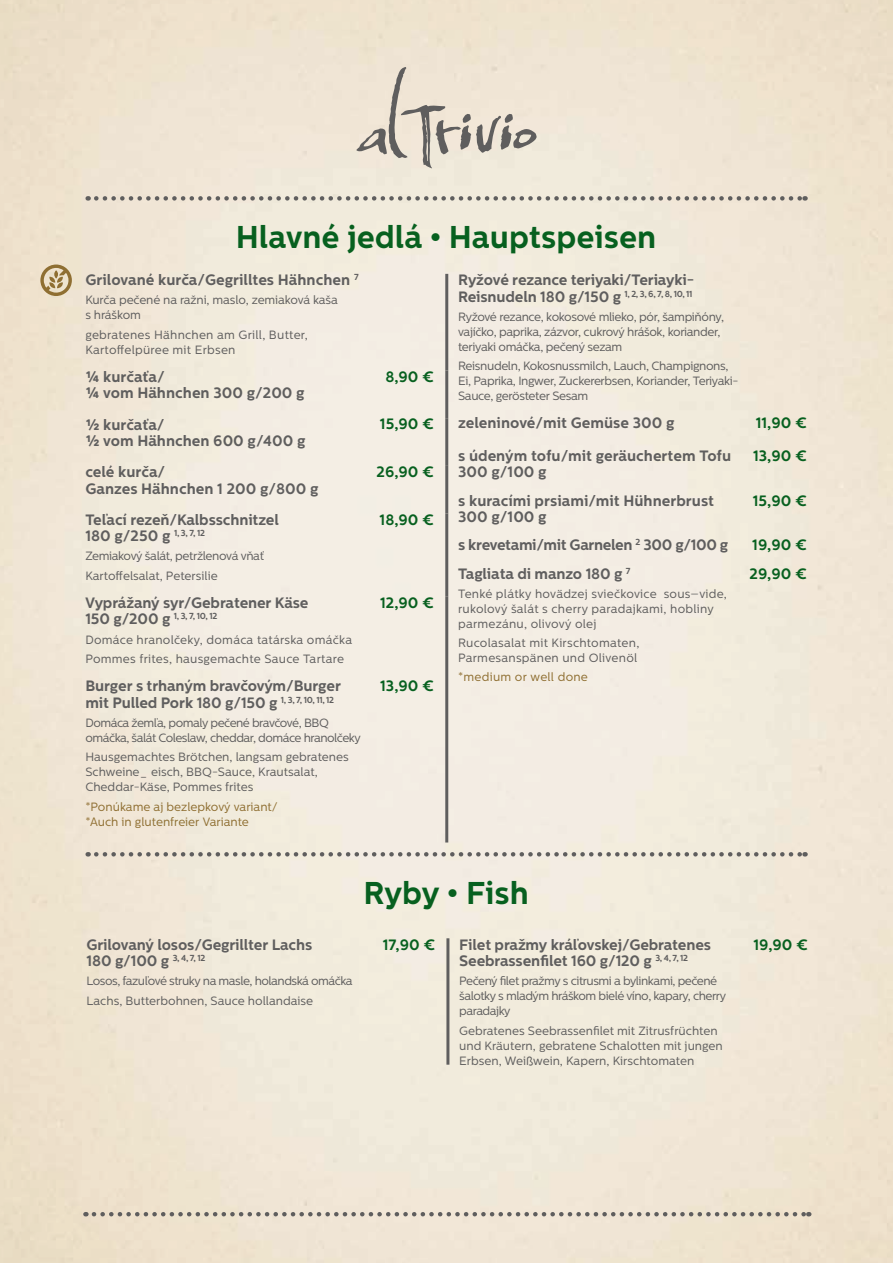
<style>
.page{position:relative;width:893px;height:1263px;background:#fff}
.page>*{position:absolute;margin:0;border:0;box-sizing:border-box;transform-origin:0 0}
.t1{font:700 31.5px "Centrale Sans";color:#07601f}
.t2{font:700 15px/16.5px "Centrale Sans";letter-spacing:-.01em;color:#5f5e5e}
.t3{font:700 15px "Centrale Sans";color:#07601f}
.t4{font:12px/15px "Centrale Sans";letter-spacing:-.03em;color:#5f5e5e}
.t5{font:12px/15px "Centrale Sans";letter-spacing:.02em;color:#5f5e5e}
.t6{font:12px/15px "Centrale Sans";letter-spacing:-.005em;color:#5f5e5e}
.t7{font:12px/15px "Centrale Sans";letter-spacing:-.04em;color:#5f5e5e}
.t8{font:12px/15px "Centrale Sans";color:#8f6f32}
.t9{font:12px "Centrale Sans";letter-spacing:.02em;color:#8f6f32}
.t10{font:700 8.7px "Centrale Sans";color:#5f5e5e}
.s1{font-family:"Avenir Next LT Pro"}
.s2{font-size:15px}
</style>
<div class="page">
<img style="left:0;top:0;width:893px;height:1263px">
<svg style="left:96px;top:196px;width:709px;height:5px;background:#bbb6ac"></svg>
<svg style="left:94px;top:1212px;width:715px;height:4px;background:#b1aaa0"></svg>
<hr style="left:445px;top:274px;width:3px;height:97px;background:#5f5e5e">
<hr style="left:445px;top:371px;width:3px;height:47px;background:#5f5e5e">
<hr style="left:445px;top:418px;width:3px;height:48px;background:#5f5e5e">
<hr style="left:445px;top:466px;width:3px;height:47px;background:#5f5e5e">
<hr style="left:445px;top:513px;width:3px;height:84px;background:#5f5e5e">
<hr style="left:445px;top:597px;width:3px;height:83px;background:#5f5e5e">
<hr style="left:445px;top:680px;width:3px;height:162px;background:#5f5e5e">
<svg style="left:356px;top:67px;width:181px;height:102px;background:#dbd2c5"></svg>
<svg style="left:40px;top:264px;width:32px;height:32px"></svg>
<svg style="left:96px;top:852px;width:709px;height:4px;background:#b3afa7"></svg>
<hr style="left:446px;top:938px;width:3px;height:127px;background:#5f5e5e">
<h1 class="t1" style="left:236px;top:218px;width:422px">Hlavné jedlá • Hauptspeisen</h1>
<p class="t2" style="left:85px;top:272px;width:275px">Grilované kurča/Gegrilltes Hähnchen <sup>7</sup></p>
<p class="t6" style="left:85px;top:293px;width:254px">Kurča pečené na ražni, maslo, zemiaková kaša s hráškom</p>
<p class="t5" style="left:85px;top:327px;width:224px">gebratenes Hähnchen am Grill, Butter,<br>Kartoffelpüree mit Erbsen</p>
<p class="t2" style="left:85px;top:368px;width:221px"><span class="s1">¼</span> kurčaťa/<br><span class="s1">¼</span> vom Hähnchen 300 g/200 g</p>
<p class="t3" style="left:385px;top:368px;width:50px">8,90 €</p>
<p class="t2" style="left:85px;top:416px;width:222px"><span class="s1">½</span> kurčaťa/<br><span class="s1">½</span> vom Hähnchen 600 g/400 g</p>
<p class="t3" style="left:380px;top:415px;width:56px">15,90 €</p>
<p class="t2" style="left:85px;top:464px;width:235px">celé kurča/<br>Ganzes Hähnchen 1 200 g/800 g</p>
<p class="t3" style="left:377px;top:463px;width:59px">26,90 €</p>
<p class="t2" style="left:85px;top:511px;width:195px">Teľací rezeň/Kalbsschnitzel<br>180 g/250 g <sup>1,</sup> <sup>3,</sup> <sup>7,</sup> <sup>12</sup></p>
<p class="t4" style="left:85px;top:547px;width:180px;line-height:19.2px">Zemiakový šalát, petržlenová vňať<br>Kartoffelsalat, Petersilie</p>
<p class="t2" style="left:458px;top:272px;width:238px">Ryžové rezance teriyaki/Teriayki-<br>Reisnudeln 180 g/150 g <sup>1,</sup> <sup>2,</sup> <sup>3,</sup> <sup>6,</sup> <sup>7,</sup> <sup>8,</sup> <sup>10,</sup> <sup>11</sup></p>
<p class="t4" style="left:458px;top:309px;width:267px">Ryžové rezance, kokosové mlieko, pór, šampiňóny, vajíčko, paprika, zázvor, cukrový hrášok, koriander, teriyaki omáčka, pečený sezam</p>
<p class="t4" style="left:458px;top:358px;width:282px">Reisnudeln, Kokosnussmilch, Lauch, Champignons,<br>Ei, Paprika, Ingwer, Zuckererbsen, Koriander, Teriyaki-<br>Sauce, gerösteter Sesam</p>
<p class="t2" style="left:458px;top:415px;width:218px">zeleninové/mit Gemüse 300 g</p>
<p class="t3" style="left:756px;top:414px;width:53px">11,90 €</p>
<p class="t2" style="left:458px;top:447px;width:275px">s údeným tofu/mit geräuchertem Tofu<br>300 g/100 g</p>
<p class="t3" style="left:753px;top:447px;width:55px">13,90 €</p>
<p class="t2" style="left:458px;top:492px;width:258px">s kuracími prsiami/mit Hühnerbrust<br>300 g/100 g</p>
<p class="t3" style="left:753px;top:491px;width:56px">15,90 €</p>
<p class="t2" style="left:458px;top:537px;width:272px">s krevetami/mit Garnelen <sup>2</sup> 300 g/100 g</p>
<p class="t3" style="left:752px;top:536px;width:56px">19,90 €</p>
<p class="t2" style="left:458px;top:565px;width:174px">Tagliata di manzo 180 g <sup>7</sup></p>
<p class="t5" style="left:458px;top:586px;width:270px">Tenké plátky hovädzej sviečkovice sous–vide, rukolový šalát s cherry paradajkami, hobliny parmezánu, olivový olej</p>
<p class="t5" style="left:458px;top:635px;width:183px">Rucolasalat mit Kirschtomaten,<br>Parmesanspänen und Olivenöl</p>
<p class="t9" style="left:458px;top:670px;width:131px">*medium or well done</p>
<p class="t3" style="left:380px;top:510px;width:56px">18,90 €</p>
<p class="t3" style="left:750px;top:564px;width:59px">29,90 €</p>
<p class="t2" style="left:85px;top:594px;width:225px">Vyprážaný syr/Gebratener Käse</p>
<p class="t10" style="left:85px;top:611px;width:133px"><span class="s2">150 g/200 g</span> 1, 3, 7, 10, 12</p>
<p class="t5" style="left:85px;top:630px;width:268px;line-height:19.2px">Domáce hranolčeky, domáca tatárska omáčka<br>Pommes frites, hausgemachte Sauce Tartare</p>
<p class="t3" style="left:380px;top:594px;width:55px">12,90 €</p>
<p class="t2" style="left:85px;top:678px;width:257px">Burger s trhaným bravčovým/Burger mit Pulled Pork 180 g/150 g <sup>1,</sup> <sup>3,</sup> <sup>7,</sup> <sup>10,</sup> <sup>11,</sup> <sup>12</sup></p>
<p class="t7" style="left:85px;top:715px;width:277px">Domáca žemľa, pomaly pečené bravčové, BBQ omáčka, šalát Coleslaw, cheddar, domáce hranolčeky</p>
<p class="t6" style="left:85px;top:750px;width:265px">Hausgemachtes Brötchen, langsam gebratenes<br>Schweine_ eisch, BBQ-Sauce, Krautsalat,<br>Cheddar-Käse, Pommes frites</p>
<p class="t8" style="left:85px;top:799px;width:194px">*Ponúkame aj bezlepkový variant/ *Auch in glutenfreier Variante</p>
<p class="t3" style="left:380px;top:677px;width:55px">13,90 €</p>
<p class="t2" style="left:86px;top:936px;width:227px">Grilovaný losos/Gegrillter Lachs<br>180 g/100 g <sup>3,</sup> <sup>4,</sup> <sup>7,</sup> <sup>12</sup></p>
<p class="t7" style="left:86px;top:971px;width:268px;line-height:19.2px">Losos, fazuľové struky na masle, holandská omáčka<br>Lachs, Butterbohnen, Sauce hollandaise</p>
<h1 class="t1" style="left:363px;top:874px;width:167px">Ryby • Fish</h1>
<p class="t3" style="left:383px;top:935px;width:54px">17,90 €</p>
<p class="t2" style="left:459px;top:936px;width:253px">Filet pražmy kráľovskej/Gebratenes<br>Seebrassenfilet 160 g/120 g <sup>3,</sup> <sup>4,</sup> <sup>7,</sup> <sup>12</sup></p>
<p class="t7" style="left:459px;top:974px;width:268px">Pečený filet pražmy s citrusmi a bylinkami, pečené šalotky s mladým hráškom bielé víno, kapary, cherry paradajky</p>
<p class="t6" style="left:459px;top:1023px;width:265px">Gebratenes Seebrassenfilet mit Zitrusfrüchten und Kräutern, gebratene Schalotten mit jungen<br>Erbsen, Weißwein, Kapern, Kirschtomaten</p>
<p class="t3" style="left:753px;top:935px;width:56px">19,90 €</p>
</div>
